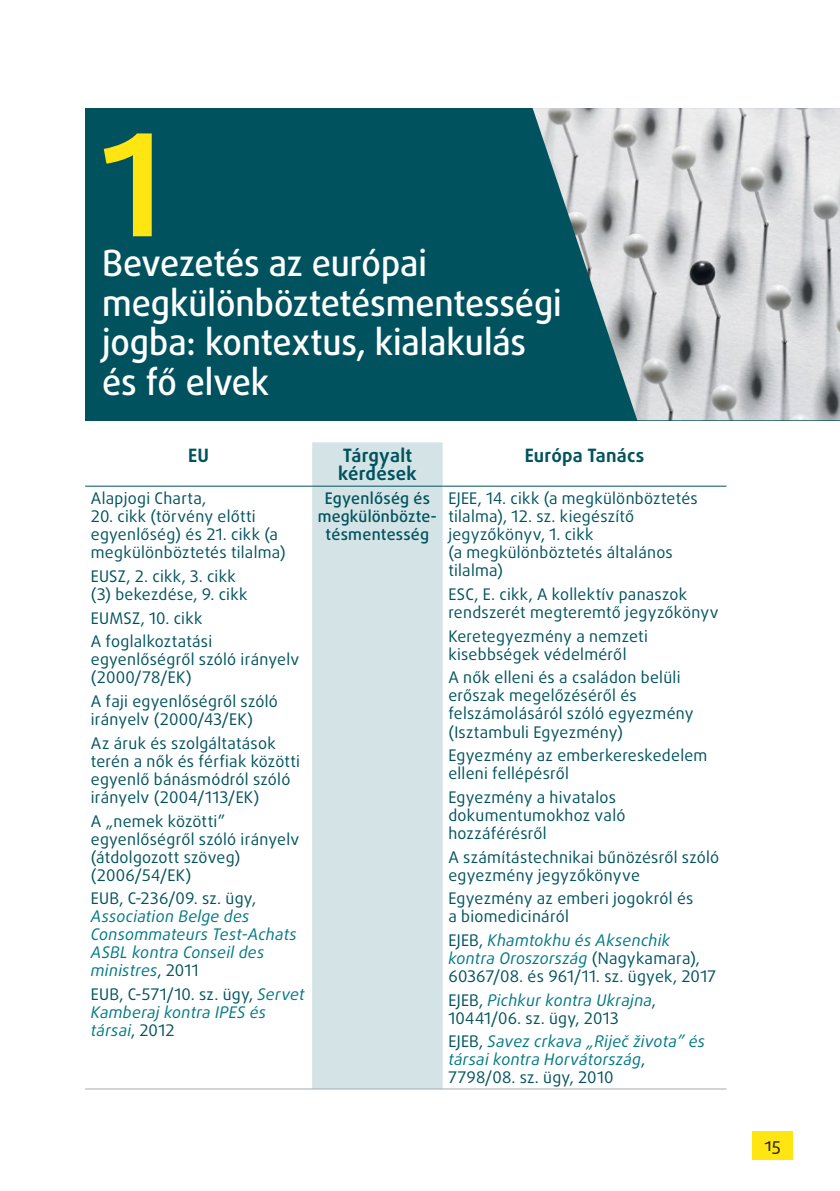
<style>
.page{position:relative;width:840px;height:1191px;background:#fff}
.page>*{position:absolute;margin:0;border:0;box-sizing:border-box;transform-origin:0 0}
.title_1{font:700 142px "Daxline Pro";color:#ffe512;scale:.95 1}
.title_1-2{font:500 36px/39.6px "Daxline Pro";letter-spacing:-.005em;color:#fff;scale:.95 1}
.table_header{font:700 18.4px/18px "Daxline Pro";letter-spacing:.01em;color:#00535e}
.t1{font:18px "Daxline Pro";color:#231f20}
.table_left{font:16px/18px "Daxline Pro";letter-spacing:.015em;color:#00535e}
.table_left-2{font:italic 16px/18px "Daxline Pro";letter-spacing:.01em;color:#007984}
.table_centre{font:500 16px/18px "Daxline Pro";letter-spacing:.01em;color:#00535e;text-align:center}
.s1{font-style:normal;color:#00535e}
.s2{font-style:italic;color:#007984}
</style>
<div class="page">
<div style="left:752px;top:1131px;width:40px;height:28px;background:#ffe512"></div>
<div style="left:85px;top:108px;width:754px;height:312px;background:#00535e"></div>
<img style="left:532px;top:108px;width:307px;height:312px">
<div style="left:312px;top:442px;width:130px;height:646px;background:#d4e4e6"></div>
<hr style="left:85px;top:1088px;width:227px;height:1px;background:#a7a9ac">
<hr style="left:312px;top:1088px;width:130px;height:1px;background:#a7a9ac">
<hr style="left:442px;top:1088px;width:284px;height:1px;background:#a7a9ac">
<hr style="left:85px;top:485px;width:227px;height:1px;background:#00535e">
<hr style="left:312px;top:485px;width:130px;height:1px;background:#00535e">
<hr style="left:442px;top:485px;width:284px;height:1px;background:#00535e">
<p class="title_1" style="left:102px;top:91px;width:65px">1</p>
<p class="title_1-2" style="left:102px;top:243px;width:485px">Bevezetés az európai megkülönböztetésmentességi jogba: kontextus, kialakulás és fő elvek</p>
<p class="table_header" style="left:188px;top:447px;width:22px">EU</p>
<p class="table_header" style="left:338px;top:447px;width:80px">Tárgyalt kérdések</p>
<p class="table_header" style="left:524px;top:447px;width:121px">Európa Tanács</p>
<p class="table_left" style="left:91px;top:490px;width:117px">Alapjogi Charta,</p>
<p class="table_left" style="left:91px;top:508px;width:196px">20. cikk (törvény előtti egyenlőség) és 21. cikk (a megkülönböztetés tilalma)</p>
<p class="table_left" style="left:91px;top:567px;width:158px">EUSZ, 2. cikk, 3. cikk (3) bekezdése, 9. cikk</p>
<p class="table_left" style="left:91px;top:609px;width:113px">EUMSZ, 10. cikk</p>
<p class="table_left" style="left:91px;top:633px;width:210px">A foglalkoztatási egyenlőségről szóló irányelv (2000/78/EK)</p>
<p class="table_left" style="left:91px;top:692px;width:188px">A faji egyenlőségről szóló irányelv (2000/43/EK)</p>
<p class="table_left" style="left:91px;top:734px;width:211px">Az áruk és szolgáltatások terén a nők és férfiak közötti egyenlő bánásmódról szóló irányelv (2004/113/EK)</p>
<p class="table_left" style="left:91px;top:812px;width:210px">A „nemek közötti” egyenlőségről szóló irányelv (átdolgozott szöveg) (2006/54/EK)</p>
<p class="table_left-2" style="left:91px;top:889px;width:207px"><span class="s1">EUB, C-236/09. sz. ügy,<br></span>Association Belge des<br>Consommateurs Test-Achats<br>ASBL kontra Conseil des ministres<span class="s1">, 2011</span></p>
<p class="table_left-2" style="left:91px;top:985px;width:215px"><span class="s1">EUB, C-571/10. sz. ügy,</span> Servet<br>Kamberaj kontra IPES és társai<span class="s1">, 2012</span></p>
<p class="table_centre" style="left:317px;top:490px;width:121px">Egyenlőség és megkülönbözte&shy;tésmentesség</p>
<p class="table_left" style="left:448px;top:490px;width:251px">EJEE, 14. cikk (a megkülönböztetés tilalma), 12. sz. kiegészítő jegyzőkönyv, 1. cikk<br>(a megkülönböztetés általános tilalma)</p>
<p class="table_left" style="left:448px;top:585px;width:271px">ESC, E. cikk, A kollektív panaszok rendszerét megteremtő jegyzőkönyv</p>
<p class="table_left" style="left:448px;top:627px;width:201px">Keretegyezmény a nemzeti kisebbségek védelméről</p>
<p class="table_left" style="left:448px;top:669px;width:247px">A nők elleni és a családon belüli erőszak megelőzéséről és felszámolásáról szóló egyezmény (Isztambuli Egyezmény)</p>
<p class="table_left" style="left:448px;top:746px;width:260px">Egyezmény az emberkereskedelem elleni fellépésről</p>
<p class="table_left" style="left:448px;top:788px;width:178px">Egyezmény a hivatalos dokumentumokhoz való hozzáférésről</p>
<p class="table_left" style="left:448px;top:848px;width:272px">A számítástechnikai bűnözésről szóló egyezmény jegyzőkönyve</p>
<p class="table_left" style="left:448px;top:889px;width:246px">Egyezmény az emberi jogokról és a biomedicináról</p>
<p class="table_left" style="left:448px;top:931px;width:269px">EJEB, <span class="s2">Khamtokhu és Aksenchik kontra Oroszország</span> (Nagykamara),<br>60367/08. és 961/11. sz. ügyek, 2017</p>
<p class="table_left" style="left:448px;top:991px;width:209px">EJEB, <span class="s2">Pichkur kontra Ukrajna</span>,<br>10441/06. sz. ügy, 2013</p>
<p class="table_left-2" style="left:448px;top:1032px;width:258px"><span class="s1">EJEB,</span> Savez crkava „Riječ života” és társai kontra Horvátország<span class="s1">,<br>7798/08. sz. ügy, 2010</span></p>
<p class="t1" style="left:764px;top:1132px;width:18px">15</p>
</div>
